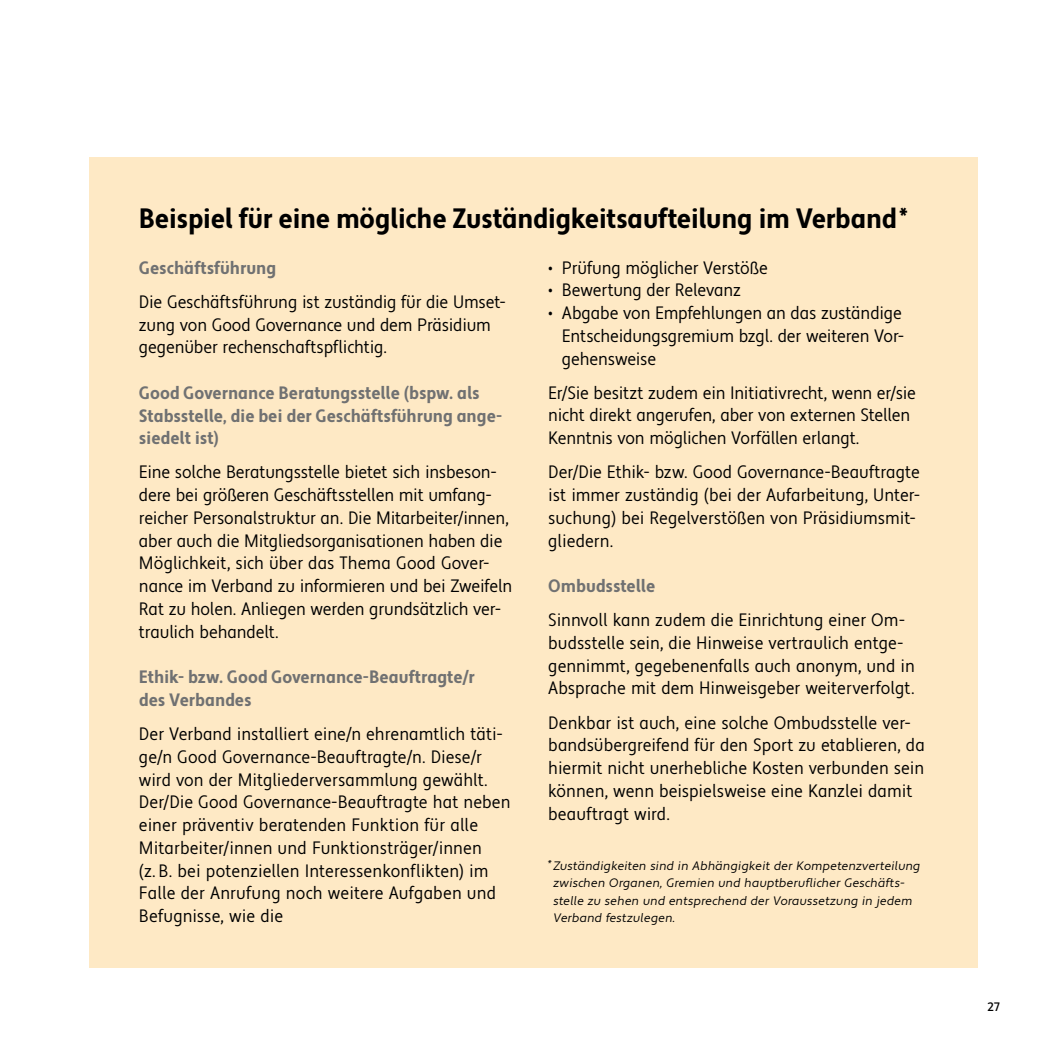
<style>
.page{position:relative;width:1042px;height:1042px;background:#fff}
.page>*{position:absolute;margin:0;border:0;box-sizing:border-box;transform-origin:0 0}
.t1{font:700 condensed 28px "Apertura";letter-spacing:-.015em;color:#000}
.t2{font:condensed 17.85px/22.8px "Apertura";letter-spacing:-.005em;color:#000}
.t3{font:700 condensed 17.85px/22.8px "Apertura";letter-spacing:-.005em;color:#707172}
.t4{font:12.25px/17.5px "Apertura Obliq";letter-spacing:.005em;color:#000}
.t5{font:500 12.25px "Apertura";color:#000}
.t6{font:8.05px "Apertura Obliq";color:#000}
</style>
<div class="page">
<div style="left:89px;top:158px;width:888px;height:810px;background:#fee9c5"></div>
<h1 class="t1" style="left:139px;top:202px;width:770px">Beispiel für eine mögliche Zuständigkeitsaufteilung im Verband <sup>*</sup></h1>
<p class="t3" style="left:139px;top:257px;width:139px">Geschäftsführung</p>
<p class="t2" style="left:139px;top:291px;width:368px">Die Geschäftsführung ist zuständig für die Umset&shy;zung von Good Governance und dem Präsidium gegenüber rechenschaftspflichtig.</p>
<p class="t3" style="left:139px;top:382px;width:365px">Good Governance Beratungsstelle (bspw. als<br>Stabsstelle, die bei der Geschäftsführung ange&shy;siedelt ist)</p>
<p class="t2" style="left:139px;top:461px;width:375px">Eine solche Beratungsstelle bietet sich insbeson&shy;dere bei größeren Geschäftsstellen mit umfang&shy;reicher Personalstruktur an. Die Mitarbeiter/innen, aber auch die Mitgliedsorganisationen haben die Möglichkeit, sich über das Thema Good Gover&shy;nance im Verband zu informieren und bei Zweifeln Rat zu holen. Anliegen werden grundsätzlich ver&shy;traulich behandelt.</p>
<p class="t3" style="left:139px;top:666px;width:337px">Ethik- bzw. Good Governance-Beauftragte/r des Verbandes</p>
<p class="t2" style="left:139px;top:723px;width:373px">Der Verband installiert eine/n ehrenamtlich täti&shy;ge/n Good Governance-Beauftragte/n. Diese/r wird von der Mitgliederversammlung gewählt.<br>Der/Die Good Governance-Beauftragte hat neben einer präventiv beratenden Funktion für alle Mitarbeiter/innen und Funktionsträger/innen<br>(z. B. bei potenziellen Interessenkonflikten) im Falle der Anrufung noch weitere Aufgaben und Befugnisse, wie die</p>
<p class="t2" style="left:548px;top:257px;width:221px">• Prüfung möglicher Verstöße</p>
<p class="t2" style="left:548px;top:279px;width:194px">• Bewertung der Relevanz</p>
<p class="t2" style="left:562px;top:302px;width:342px;text-align:justify;text-indent:-14px">• Abgabe von Empfehlungen an das zuständige Entscheidungsgremium bzgl. der weiteren Vor&shy;gehensweise</p>
<p class="t2" style="left:548px;top:382px;width:369px">Er/Sie besitzt zudem ein Initiativrecht, wenn er/sie nicht direkt angerufen, aber von externen Stellen<br>Kenntnis von möglichen Vorfällen erlangt.</p>
<p class="t2" style="left:548px;top:461px;width:373px">Der/Die Ethik- bzw. Good Governance-Beauftragte ist immer zuständig (bei der Aufarbeitung, Unter&shy;suchung) bei Regelverstößen von Präsidiumsmit&shy;gliedern.</p>
<p class="t3" style="left:548px;top:575px;width:108px">Ombudsstelle</p>
<p class="t2" style="left:548px;top:609px;width:368px">Sinnvoll kann zudem die Einrichtung einer Om&shy;budsstelle sein, die Hinweise vertraulich entge&shy;gennimmt, gegebenenfalls auch anonym, und in Absprache mit dem Hinweisgeber weiterverfolgt.</p>
<p class="t2" style="left:548px;top:711px;width:378px">Denkbar ist auch, eine solche Ombudsstelle ver&shy;bandsübergreifend für den Sport zu etablieren, da hiermit nicht unerhebliche Kosten verbunden sein können, wenn beispielsweise eine Kanzlei damit beauftragt wird.</p>
<p class="t6" style="left:548px;top:856px;width:5px">*</p>
<p class="t4" style="left:553px;top:857px;width:369px">Zuständigkeiten sind in Abhängigkeit der Kompetenzverteilung zwischen Organen, Gremien und hauptberuflicher Geschäfts&shy;stelle zu sehen und entsprechend der Voraussetzung in jedem Verband festzulegen.</p>
<p class="t5" style="left:987px;top:1000px;width:14px">27</p>
</div>
